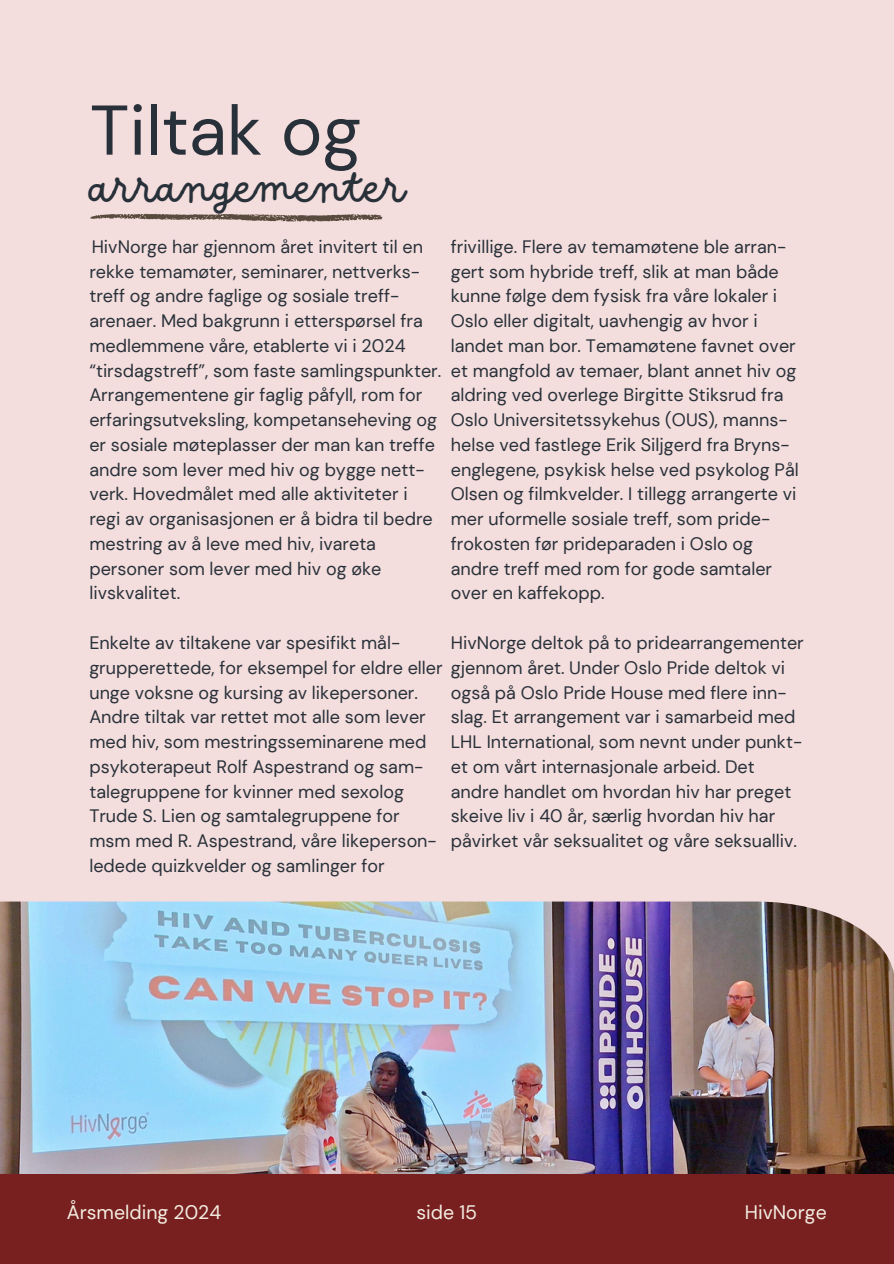
<style>
.page{position:relative;width:894px;height:1264px;background:#fff}
.page>*{position:absolute;margin:0;border:0;box-sizing:border-box;transform-origin:0 0}
.t1{font:70.2px "DM Sans";color:#283139}
.t2{font:44.85px "DO Script Regular";color:#283139}
.t3{font:19.5px "DM Sans";color:#f3ede0}
.t4{font:18px/24.8px "DM Sans";color:#283139}
</style>
<div class="page">
<div style="left:0;top:0;width:893px;height:1263px;background:#f4dddd"></div>
<img style="left:0;top:901px;width:893px;height:273px">
<div style="left:0;top:1174px;width:893px;height:89px;background:#782020"></div>
<svg style="left:90px;top:213px;width:293px;height:9px"></svg>
<p class="t1" style="left:90px;top:85px;width:273px">Tiltak og</p>
<p class="t2" style="left:90px;top:161px;width:317px">arrangementer</p>
<h2 class="t4" style="left:89px;top:234px;width:353px">HivNorge har gjennom året invitert til en rekke temamøter, seminarer, nettverks&shy;treff og andre faglige og sosiale treff&shy;arenaer. Med bakgrunn i etterspørsel fra medlemmene våre, etablerte vi i 2024 “tirsdagstreff”, som faste samlingspunkter.<br>Arrangementene gir faglig påfyll, rom for erfaringsutveksling, kompetanseheving og er sosiale møteplasser der man kan treffe andre som lever med hiv og bygge nett&shy;verk. Hovedmålet med alle aktiviteter i regi av organisasjonen er å bidra til bedre mestring av å leve med hiv, ivareta personer som lever med hiv og øke livskvalitet.</h2>
<p class="t4" style="left:89px;top:630px;width:697px">Enkelte av tiltakene var spesifikt mål-<br>grupperettede, for eksempel for eldre eller gjennom året. Under Oslo Pride deltok vi unge voksne og kursing av likepersoner.<br>Andre tiltak var rettet mot alle som lever<br>med hiv, som mestringsseminarene med<br>psykoterapeut Rolf Aspestrand og sam-<br>talegruppene for kvinner med sexolog<br>Trude S. Lien og samtalegruppene for<br>msm med R. Aspestrand, våre likeperson-<br>ledede quizkvelder og samlinger for</p>
<p class="t4" style="left:450px;top:234px;width:349px">frivillige. Flere av temamøtene ble arran&shy;gert som hybride treff, slik at man både kunne følge dem fysisk fra våre lokaler i Oslo eller digitalt, uavhengig av hvor i landet man bor. Temamøtene favnet over et mangfold av temaer, blant annet hiv og aldring ved overlege Birgitte Stiksrud fra Oslo Universitetssykehus (OUS), manns&shy;helse ved fastlege Erik Siljgerd fra Bryns&shy;englegene, psykisk helse ved psykolog Pål Olsen og filmkvelder. I tillegg arrangerte vi mer uformelle sosiale treff, som pride&shy;frokosten før prideparaden i Oslo og andre treff med rom for gode samtaler over en kaffekopp.</p>
<p class="t4" style="left:450px;top:630px;width:354px">HivNorge deltok på to pridearrangementer</p>
<p class="t4" style="left:450px;top:680px;width:353px">også på Oslo Pride House med flere inn&shy;slag. Et arrangement var i samarbeid med LHL International, som nevnt under punkt&shy;et om vårt internasjonale arbeid. Det andre handlet om hvordan hiv har preget skeive liv i 40 år, særlig hvordan hiv har påvirket vår seksualitet og våre seksualliv.</p>
<p class="t3" style="left:67px;top:1199px;width:156px">Årsmelding 2024</p>
<p class="t3" style="left:416px;top:1199px;width:62px">side 15</p>
<p class="t3" style="left:744px;top:1199px;width:83px">HivNorge</p>
</div>
